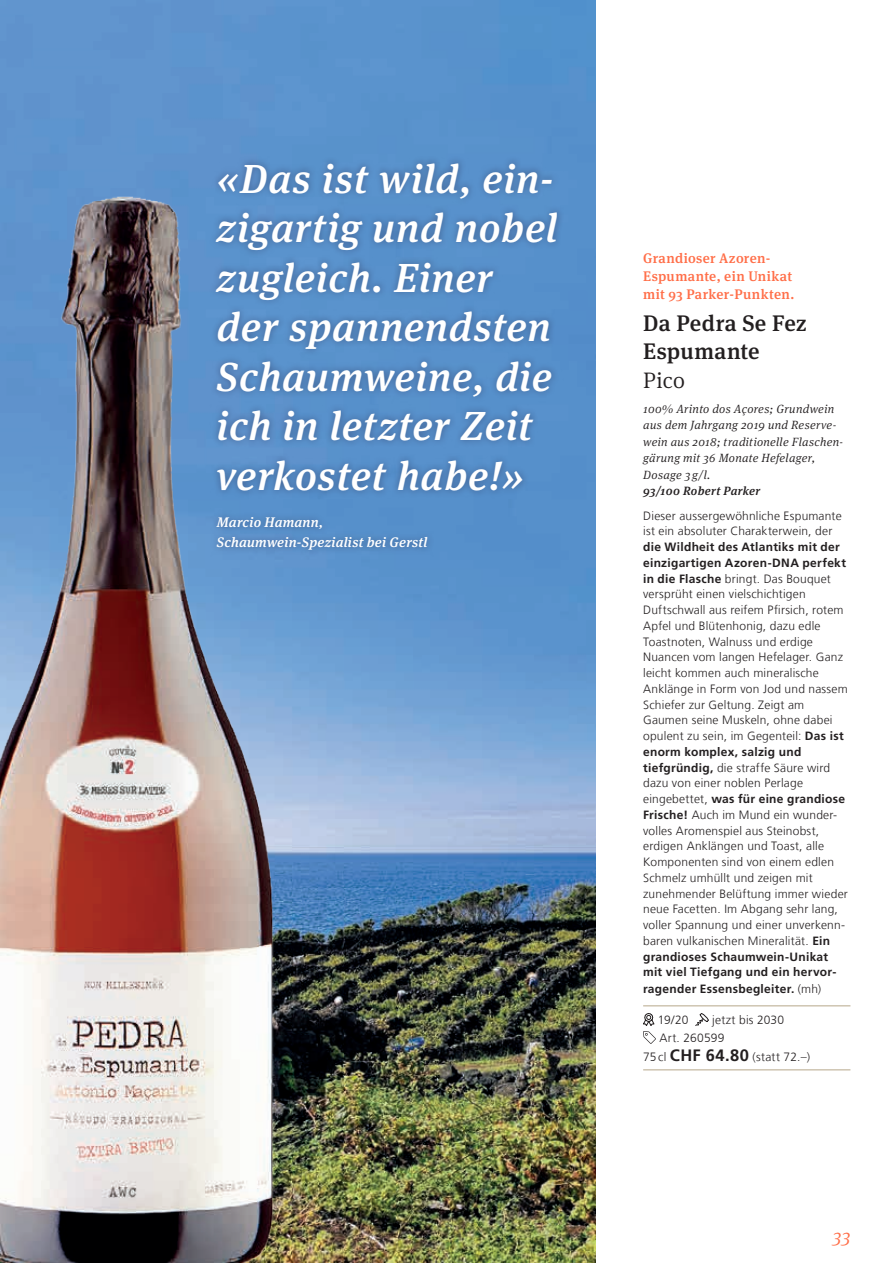
<style>
.page{position:relative;width:893px;height:1263px;background:#fff}
.page>*{position:absolute;margin:0;border:0;box-sizing:border-box;transform-origin:0 0}
.Wein_Beschrieb{font:italic 500 40.5px/49.5px "Meta Serif Pro";letter-spacing:.025em;color:#fff}
.Wein_Titel_orange{font:500 22.5px/28.5px "Meta Serif Pro";letter-spacing:.015em;color:#231f20}
.Subline_gross{font:italic 300 18.75px "Meta Serif Pro";color:#ff6e48}
.t1{font:500 13.8px/18px "Meta Serif Pro";letter-spacing:.025em;color:#ff6e48}
.t2{font:italic 500 13.8px "Meta Serif Pro";letter-spacing:.02em;color:#fff}
.Wein_Beschrieb-2{font:300 12px/15.8px "Frutiger LT Com";letter-spacing:.015em;color:#231f20}
.Wein_Titel_orange-2{font:italic 300 12px/16.5px "Meta Serif Pro";letter-spacing:.025em;color:#231f20}
.s1{font-weight:300}
.s2{font-weight:500}
.s3{font-weight:700}
.s4{font-weight:700;font-size:16.5px}
</style>
<div class="page">
<img style="left:0;top:0;width:595px;height:1263px">
<hr style="left:643px;top:1005px;width:207px;height:1px;background:#b6a78a">
<hr style="left:643px;top:1069px;width:207px;height:1px;background:#b6a78a">
<svg style="left:695px;top:1013px;width:14px;height:13px"></svg>
<svg style="left:643px;top:1013px;width:13px;height:31px"></svg>
<img style="left:0;top:189px;width:282px;height:1074px">
<div style="left:209px;top:156px;width:355px;height:400px;background:#394f7d;opacity:.75"></div>
<p class="Wein_Beschrieb" style="left:217px;top:151px;width:342px">«Das ist wild, ein&shy;zigartig und nobel zugleich. Einer der spannendsten<br>Schaumweine, die ich in letzter Zeit verkostet habe!»</p>
<p class="t2" style="left:217px;top:511px;width:107px">Marcio Hamann,</p>
<p class="t2" style="left:217px;top:532px;width:212px">Schaumwein-Spezialist bei Gerstl</p>
<p class="t1" style="left:643px;top:248px;width:153px">Grandioser Azoren-<br>Espumante, ein Unikat mit 93 Parker-Punkten.</p>
<p class="Wein_Titel_orange" style="left:643px;top:307px;width:165px">Da Pedra Se Fez<br>Espumante<br><span class="s1">Pico</span></p>
<p class="Wein_Titel_orange-2" style="left:643px;top:400px;width:202px">100% Arinto dos Açores; Grundwein aus dem Jahrgang 2019 und Reserve&shy;wein aus 2018; traditionelle Flaschen&shy;gärung mit 36 Monate Hefelager,<br>Dosage 3g/l.<br><span class="s2">93/100 Robert Parker</span></p>
<p class="Wein_Beschrieb-2" style="left:643px;top:508px;width:206px">Dieser aussergewöhnliche Espumante ist ein absoluter Charakterwein, der <span class="s3">die Wildheit des Atlantiks mit der einzigartigen Azoren-DNA perfekt in die Flasche</span> bringt. Das Bouquet versprüht einen vielschichtigen Duftschwall aus reifem Pfirsich, rotem Apfel und Blütenhonig, dazu edle Toastnoten, Walnuss und erdige Nuancen vom langen Hefelager. Ganz leicht kommen auch mineralische Anklänge in Form von Jod und nassem Schiefer zur Geltung. Zeigt am Gaumen seine Muskeln, ohne dabei opulent zu sein, im Gegenteil: <span class="s3">Das ist enorm komplex, salzig und tiefgründig,</span> die straffe Säure wird dazu von einer noblen Perlage eingebettet, <span class="s3">was für eine grandiose Frische!</span> Auch im Mund ein wunder&shy;volles Aromenspiel aus Steinobst, erdigen Anklängen und Toast, alle Komponenten sind von einem edlen Schmelz umhüllt und zeigen mit zunehmender Belüftung immer wieder neue Facetten. Im Abgang sehr lang, voller Spannung und einer unverkenn&shy;baren vulkanischen Mineralität. <span class="s3">Ein grandioses Schaumwein-Unikat mit viel Tiefgang und ein hervor&shy;ragender Essensbegleiter.</span> (mh)</p>
<p class="Wein_Beschrieb-2" style="left:658px;top:1012px;width:32px">19/20</p>
<p class="Wein_Beschrieb-2" style="left:659px;top:1010px;width:126px;line-height:18px;text-indent:53px">jetzt bis 2030<br>Art. 260599</p>
<p class="Wein_Beschrieb-2" style="left:643px;top:1049px;width:169px">75 cl <span class="s4">CHF 64.80</span> (statt 72.–)</p>
<p class="Subline_gross" style="left:832px;top:1225px;width:20px">33</p>
</div>
